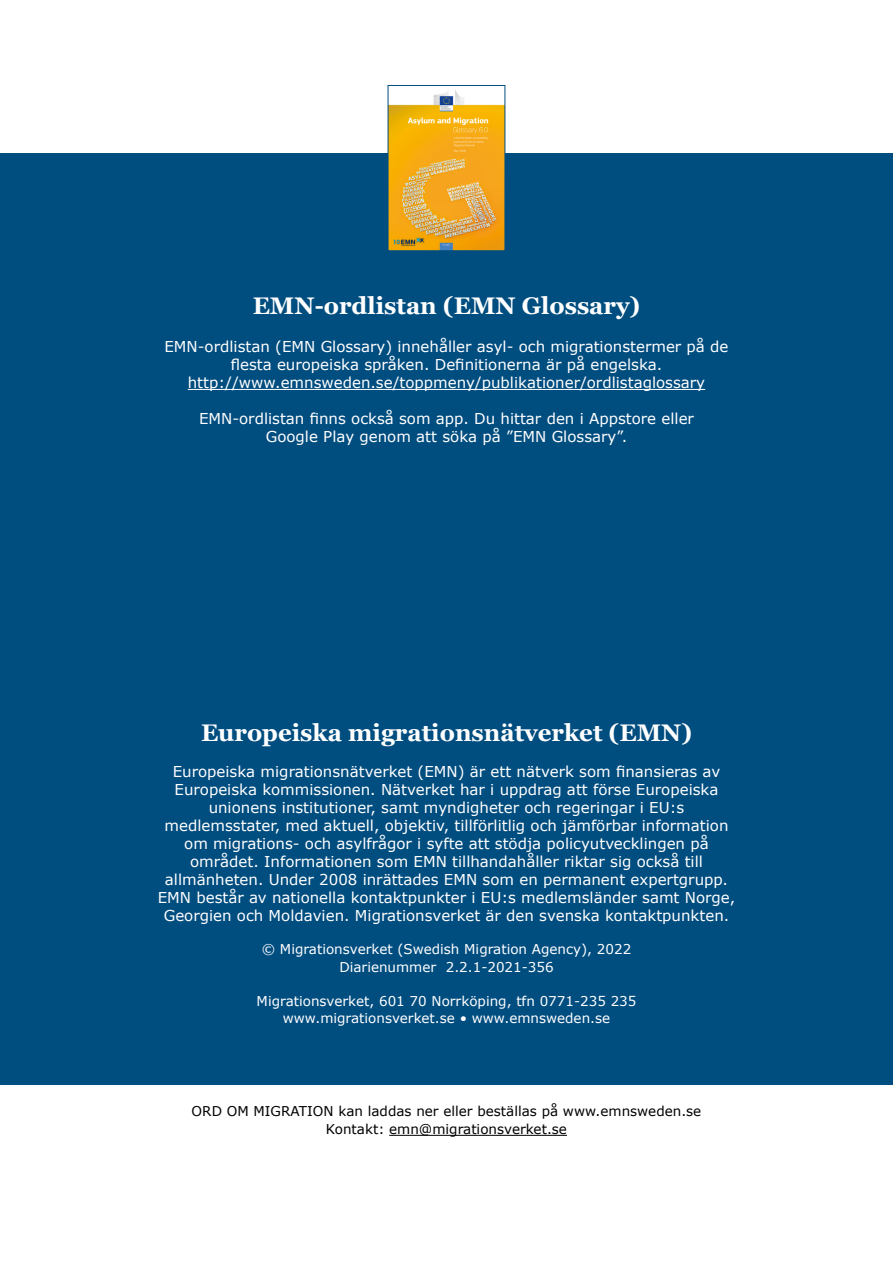
<style>
.page{position:relative;width:893px;height:1263px;background:#fff}
.page>*{position:absolute;margin:0;border:0;box-sizing:border-box;transform-origin:0 0}
.t1{font:700 24px "Georgia";color:#fff}
.t2{font:15px/18px "Verdana";color:#fff;text-align:center}
.Brödtext{font:13.5px "Verdana";color:#fff}
.Brödtext-2{font:13.5px "Verdana";color:#000001}
</style>
<div class="page">
<div style="left:0;top:153px;width:893px;height:932px;background:#004d80"></div>
<img style="left:390px;top:90px;width:113px;height:159px">
<div style="left:388px;top:85px;width:117px;height:166px;border:1px solid #004d80"></div>
<hr style="left:188px;top:389px;width:517px;height:1px;background:#fff">
<hr style="left:389px;top:1135px;width:178px;height:1px;background:#000001">
<p class="t1" style="left:253px;top:291px;width:389px">EMN-ordlistan (EMN Glossary)</p>
<p class="t2" style="left:164px;top:337px;width:566px">EMN-ordlistan (EMN Glossary) innehåller asyl- och migrationstermer på de flesta europeiska språken. Definitionerna är på engelska.</p>
<p class="t2" style="left:188px;top:373px;width:519px">http://www.emnsweden.se/toppmeny/publikationer/ordlistaglossary</p>
<p class="t2" style="left:199px;top:409px;width:496px">EMN-ordlistan finns också som app. Du hittar den i Appstore eller</p>
<p class="t2" style="left:266px;top:427px;width:363px">Google Play genom att söka på ”EMN Glossary”.</p>
<p class="t1" style="left:201px;top:717px;width:493px">Europeiska migrationsnätverket (EMN)</p>
<p class="t2" style="left:173px;top:762px;width:549px">Europeiska migrationsnätverket (EMN) är ett nätverk som finansieras av</p>
<p class="t2" style="left:175px;top:780px;width:545px">Europeiska kommissionen. Nätverket har i uppdrag att förse Europeiska</p>
<p class="t2" style="left:209px;top:798px;width:477px">unionens institutioner, samt myndigheter och regeringar i EU:s</p>
<p class="t2" style="left:165px;top:816px;width:565px">medlemsstater, med aktuell, objektiv, tillförlitlig och jämförbar information om migrations- och asylfrågor i syfte att stödja policyutvecklingen på</p>
<p class="t2" style="left:190px;top:852px;width:514px">området. Informationen som EMN tillhandahåller riktar sig också till</p>
<p class="t2" style="left:158px;top:870px;width:579px">allmänheten. Under 2008 inrättades EMN som en permanent expertgrupp.<br>EMN består av nationella kontaktpunkter i EU:s medlemsländer samt Norge,<br>Georgien och Moldavien. Migrationsverket är den svenska kontaktpunkten.</p>
<p class="Brödtext" style="left:262px;top:940px;width:371px">© Migrationsverket (Swedish Migration Agency), 2022</p>
<p class="Brödtext" style="left:339px;top:958px;width:216px">Diarienummer 2.2.1-2021-356</p>
<p class="Brödtext" style="left:257px;top:992px;width:381px">Migrationsverket, 601 70 Norrköping, tfn 0771-235 235</p>
<p class="Brödtext" style="left:283px;top:1008px;width:329px">www.migrationsverket.se • www.emnsweden.se</p>
<p class="Brödtext-2" style="left:192px;top:1102px;width:511px">ORD OM MIGRATION kan laddas ner eller beställas på www.emnsweden.se</p>
<p class="Brödtext-2" style="left:326px;top:1120px;width:243px">Kontakt: emn@migrationsverket.se</p>
</div>
